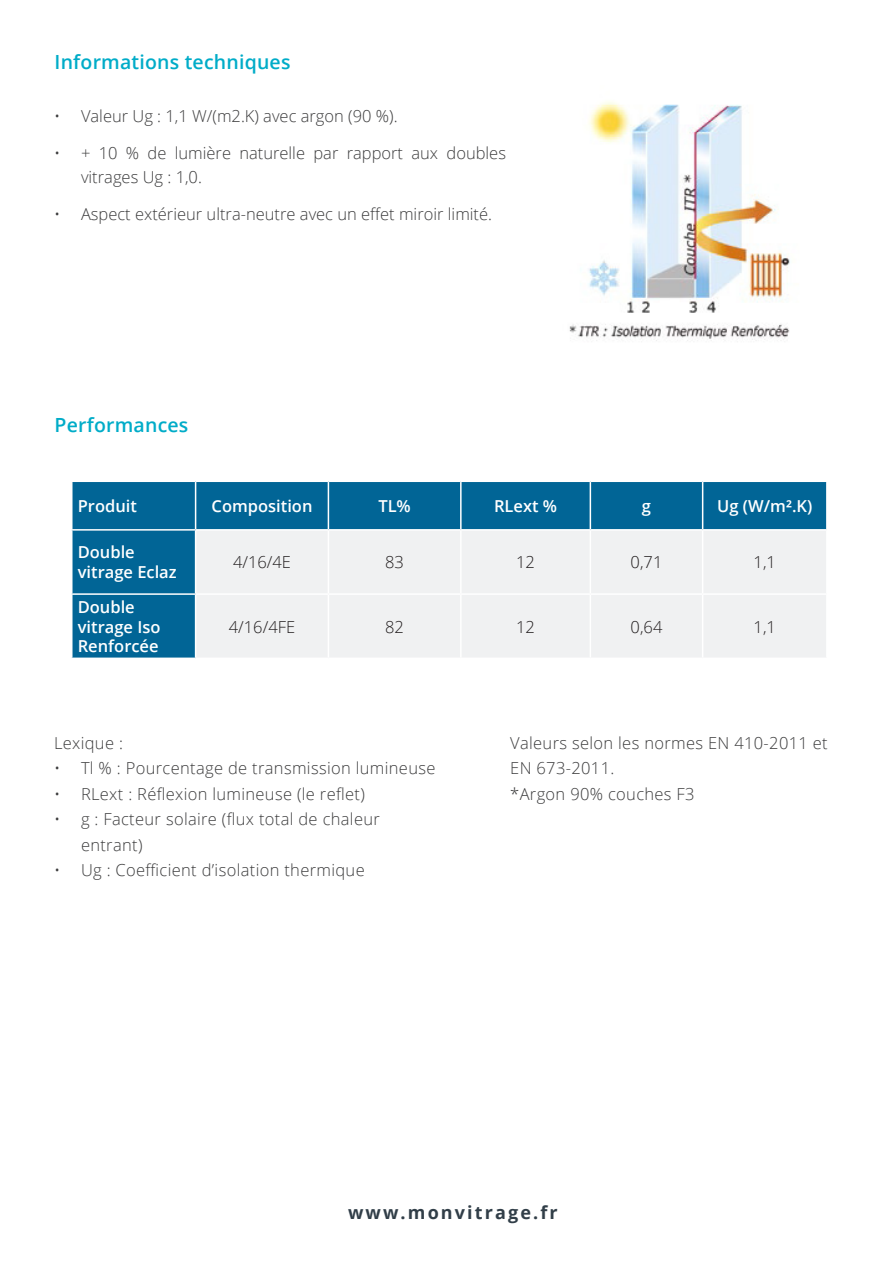
<style>
.page{position:relative;width:893px;height:1263px;background:#fff}
.page>*{position:absolute;margin:0;border:0;box-sizing:border-box;transform-origin:0 0}
.t1{font:600 19.5px "Open Sans";letter-spacing:.01em;color:#00acc8}
.t2{font:700 18px "Open Sans";letter-spacing:.12em;color:#313e48}
.t3{font:300 16.5px/25.5px "Open Sans";letter-spacing:.02em;color:#3c3c3d}
.t4{font:300 16.5px/24px "Open Sans";color:#3c3c3d}
.t5{font:600 16.5px/19.8px "Open Sans";color:#fff}
.t6{font:300 16.5px "Open Sans";color:#231f20}
</style>
<div class="page">
<div style="left:73px;top:482px;width:753px;height:175px;background:#016596"></div>
<div style="left:196px;top:531px;width:630px;height:126px;background:#f0f1f2"></div>
<hr style="left:71px;top:593px;width:125px;height:2px;background:#fff">
<hr style="left:195px;top:531px;width:1px;height:62px;background:#fff">
<hr style="left:196px;top:593px;width:132px;height:2px;background:#fff">
<hr style="left:195px;top:595px;width:1px;height:62px;background:#fff">
<hr style="left:328px;top:531px;width:1px;height:62px;background:#fff">
<hr style="left:328px;top:593px;width:133px;height:2px;background:#fff">
<hr style="left:328px;top:595px;width:1px;height:62px;background:#fff">
<hr style="left:460px;top:531px;width:2px;height:62px;background:#fff">
<hr style="left:461px;top:593px;width:129px;height:2px;background:#fff">
<hr style="left:460px;top:595px;width:2px;height:62px;background:#fff">
<hr style="left:590px;top:531px;width:1px;height:62px;background:#fff">
<hr style="left:590px;top:593px;width:113px;height:2px;background:#fff">
<hr style="left:590px;top:595px;width:1px;height:62px;background:#fff">
<hr style="left:702px;top:531px;width:1px;height:62px;background:#fff">
<hr style="left:703px;top:593px;width:125px;height:2px;background:#fff">
<hr style="left:702px;top:595px;width:1px;height:62px;background:#fff">
<hr style="left:703px;top:529px;width:125px;height:2px;background:#fff">
<hr style="left:702px;top:482px;width:1px;height:47px;background:#fff">
<hr style="left:590px;top:529px;width:113px;height:2px;background:#fff">
<hr style="left:590px;top:482px;width:1px;height:47px;background:#fff">
<hr style="left:461px;top:529px;width:129px;height:2px;background:#fff">
<hr style="left:460px;top:482px;width:2px;height:47px;background:#fff">
<hr style="left:328px;top:529px;width:133px;height:2px;background:#fff">
<hr style="left:328px;top:482px;width:1px;height:47px;background:#fff">
<hr style="left:196px;top:529px;width:132px;height:2px;background:#fff">
<hr style="left:195px;top:482px;width:1px;height:47px;background:#fff">
<hr style="left:71px;top:529px;width:125px;height:2px;background:#fff">
<img style="left:569px;top:101px;width:221px;height:240px">
<p class="t1" style="left:55px;top:48px;width:237px">Informations techniques</p>
<p class="t4" style="left:54px;top:104px;width:345px">• Valeur Ug : 1,1 W/(m2.K) avec argon (90 %).</p>
<p class="t4" style="left:81px;top:141px;width:426px;text-indent:-27px">• + 10 % de lumière naturelle par rapport aux doubles vitrages Ug : 1,0.</p>
<p class="t4" style="left:54px;top:201px;width:440px">• Aspect extérieur ultra-neutre avec un effet miroir limité.</p>
<p class="t1" style="left:55px;top:411px;width:135px">Performances</p>
<p class="t5" style="left:78px;top:496px;width:61px">Produit</p>
<p class="t5" style="left:212px;top:496px;width:102px">Composition</p>
<p class="t5" style="left:378px;top:496px;width:34px">TL%</p>
<p class="t5" style="left:494px;top:496px;width:65px">RLext %</p>
<p class="t5" style="left:642px;top:496px;width:11px">g</p>
<p class="t5" style="left:717px;top:496px;width:97px">Ug (W/m².K)</p>
<p class="t5" style="left:78px;top:542px;width:100px">Double vitrage Eclaz</p>
<p class="t6" style="left:233px;top:551px;width:60px">4/16/4E</p>
<p class="t6" style="left:385px;top:551px;width:20px">83</p>
<p class="t6" style="left:516px;top:551px;width:20px">12</p>
<p class="t6" style="left:631px;top:551px;width:33px">0,71</p>
<p class="t6" style="left:754px;top:551px;width:24px">1,1</p>
<p class="t5" style="left:78px;top:596px;width:84px">Double vitrage Iso<br>Renforcée</p>
<p class="t6" style="left:229px;top:615px;width:68px">4/16/4FE</p>
<p class="t6" style="left:385px;top:615px;width:20px">82</p>
<p class="t6" style="left:516px;top:615px;width:20px">12</p>
<p class="t6" style="left:631px;top:615px;width:33px">0,64</p>
<p class="t6" style="left:754px;top:615px;width:24px">1,1</p>
<p class="t3" style="left:54px;top:729px;width:70px">Lexique :</p>
<p class="t3" style="left:54px;top:755px;width:383px">• Tl % : Pourcentage de transmission lumineuse</p>
<p class="t3" style="left:54px;top:780px;width:312px">• RLext : Réflexion lumineuse (le reflet)</p>
<p class="t3" style="left:81px;top:806px;width:300px;text-indent:-27px">• g : Facteur solaire (flux total de chaleur entrant)</p>
<p class="t3" style="left:54px;top:857px;width:312px">• Ug : Coefficient d’isolation thermique</p>
<p class="t3" style="left:510px;top:729px;width:319px">Valeurs selon les normes EN 410-2011 et<br>EN 673-2011.</p>
<p class="t3" style="left:510px;top:780px;width:186px">*Argon 90% couches F3</p>
<p class="t2" style="left:348px;top:1199px;width:211px">www.monvitrage.fr</p>
</div>
